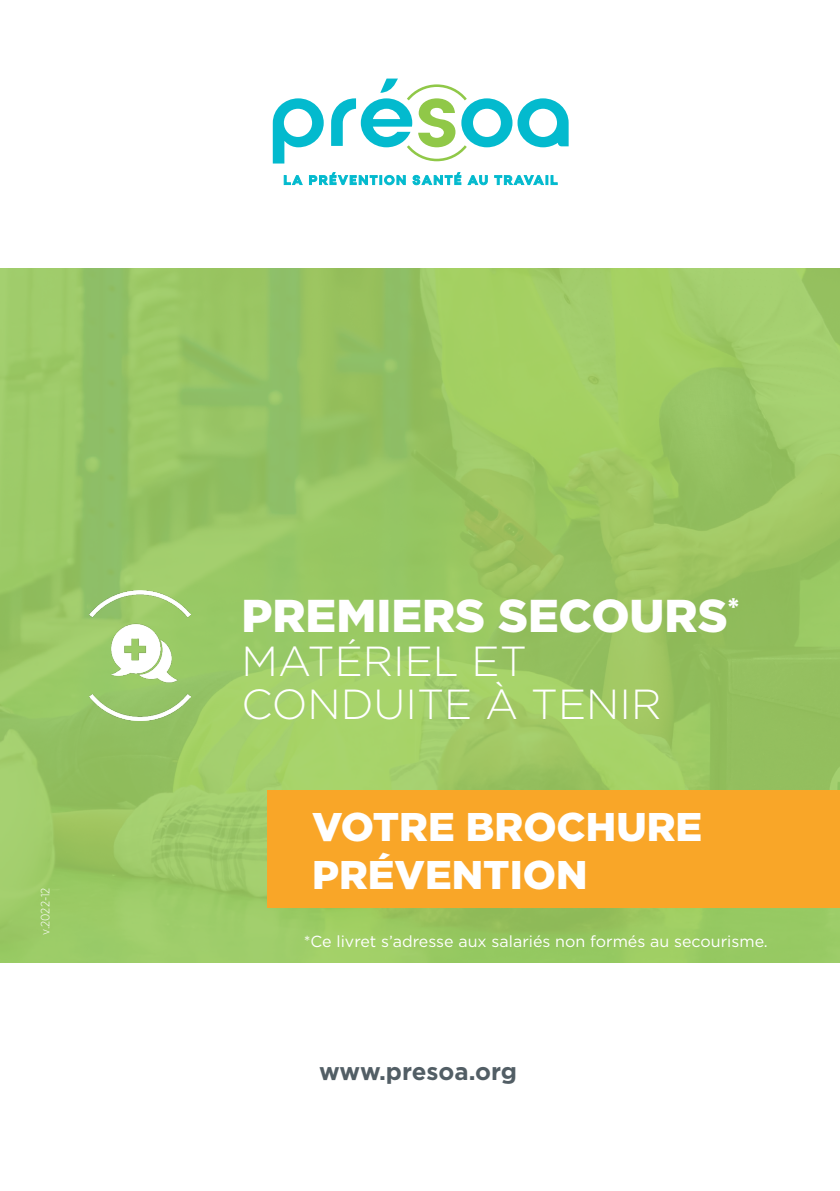
<style>
.page{position:relative;width:840px;height:1191px;background:#fff}
.page>*{position:absolute;margin:0;border:0;box-sizing:border-box;transform-origin:0 0}
.t1{font:900 46px "Gotham";color:#fff}
.t2{font:300 42px/43.2px "Gotham";color:#fff}
.t3{font:900 40px "Gotham";color:#fff}
.t4{font:700 24px "Gotham";color:#525e65}
.texte{font:16px "Gotham";color:#fff}
.t5{font:300 12px "Gotham Narrow";color:#fff}
</style>
<div class="page">
<svg style="left:272px;top:98px;width:51px;height:65px"></svg>
<svg style="left:331px;top:79px;width:237px;height:82px"></svg>
<svg style="left:284px;top:175px;width:18px;height:10px"></svg>
<svg style="left:309px;top:172px;width:96px;height:13px"></svg>
<svg style="left:412px;top:172px;width:49px;height:13px"></svg>
<svg style="left:467px;top:175px;width:20px;height:10px"></svg>
<svg style="left:494px;top:175px;width:63px;height:10px"></svg>
<div style="left:0;top:269px;width:839px;height:694px;background:linear-gradient(to right,#9ac867,#9dc761)"></div>
<div style="left:267px;top:790px;width:572px;height:117px;background:#f9a628"></div>
<img style="left:89px;top:591px;width:101px;height:130px">
<p class="t5" style="left:38px;top:934px;width:48px;rotate:-90deg">v.2022-12</p>
<p class="t1" style="left:241px;top:584px;width:499px">PREMIERS SECOURS<sup>*</sup></p>
<p class="t2" style="left:241px;top:638px;width:421px">MATÉRIEL ET<br>CONDUITE À TENIR</p>
<p class="t3" style="left:312px;top:799px;width:391px">VOTRE BROCHURE</p>
<p class="t3" style="left:312px;top:847px;width:277px">PRÉVENTION</p>
<p class="texte" style="left:303px;top:931px;width:465px">*Ce livret s’adresse aux salariés non formés au secourisme.</p>
<p class="t4" style="left:319px;top:1055px;width:199px">www.presoa.org</p>
</div>
